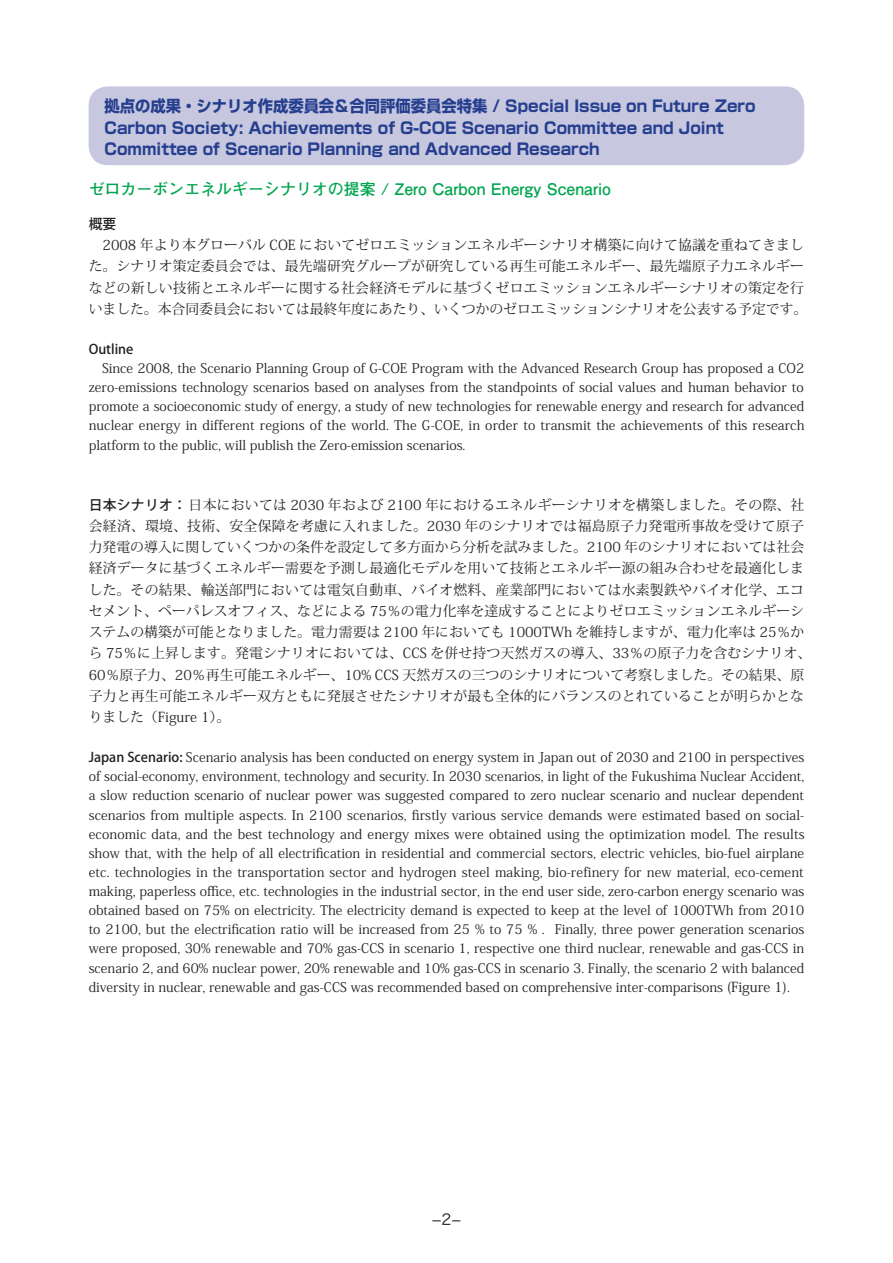
<style>
.page{position:relative;width:893px;height:1263px;background:#fff}
.page>*{position:absolute;margin:0;border:0;box-sizing:border-box;transform-origin:0 0}
.t1{font:700 15.9px/21.3px "Shin Go Pro";color:#253f8e;scale:.96 1}
.t2{font:700 15.9px "Futo Go B101 Pro";color:#00a54f}
.t3{font:15px "Hira Kaku Pro W3";color:#231f20}
.t4{font:13.8px/21.3px "Koz Min Pro";letter-spacing:.015em;color:#231f20}
.t5{font:500 13.8px "Koz Go Pro";color:#231f20}
.t6{font:13.35px/19.2px "Koz Min Pro";color:#231f20;text-align:justify}
.t7{font:500 13.35px "Koz Go Pro";color:#231f20}
.s1{font-family:"Koz Go Pro";font-weight:500}
.s2{font-size:13.8px}
</style>
<div class="page">
<div style="left:89px;top:86px;width:715px;height:79px;background:#c7c7e0;border-radius:19px"></div>
<p class="t1" style="left:105px;top:94px;width:680px">拠点の成果・シナリオ作成委員会＆合同評価委員会特集 / Special Issue on Future Zero<br>Carbon Society: Achievements of G-COE Scenario Committee and Joint<br>Committee of Scenario Planning and Advanced Research</p>
<p class="t2" style="left:89px;top:176px;width:524px">ゼロカーボンエネルギーシナリオの提案 / Zero Carbon Energy Scenario</p>
<p class="t5" style="left:89px;top:215px;width:29px">概要</p>
<p class="t4" style="left:89px;top:234px;width:720px">　2008 年より本グローバル COE においてゼロエミッションエネルギーシナリオ構築に向けて協議を重ねてきました。シナリオ策定委員会では、最先端研究グループが研究している再生可能エネルギー、最先端原子力エネルギーなどの新しい技術とエネルギーに関する社会経済モデルに基づくゼロエミッションエネルギーシナリオの策定を行いました。本合同委員会においては最終年度にあたり、いくつかのゼロエミッションシナリオを公表する予定です。</p>
<p class="t7" style="left:89px;top:340px;width:46px">Outline</p>
<p class="t6" style="left:89px;top:358px;width:717px">　Since 2008, the Scenario Planning Group of G-COE Program with the Advanced Research Group has proposed a CO2 zero-emissions technology scenarios based on analyses from the standpoints of social values and human behavior to promote a socioeconomic study of energy, a study of new technologies for renewable energy and research for advanced nuclear energy in different regions of the world. The G-COE, in order to transmit the achievements of this research platform to the public, will publish the Zero-emission scenarios.</p>
<p class="t4" style="left:89px;top:493px;width:724px"><span class="s1">日本シナリオ：</span> 日本においては 2030 年および 2100 年におけるエネルギーシナリオを構築しました。その際、社会経済、環境、技術、安全保障を考慮に入れました。2030 年のシナリオでは福島原子力発電所事故を受けて原子力発電の導入に関していくつかの条件を設定して多方面から分析を試みました。2100 年のシナリオにおいては社会経済データに基づくエネルギー需要を予測し最適化モデルを用いて技術とエネルギー源の組み合わせを最適化しました。その結果、輸送部門においては電気自動車、バイオ燃料、産業部門においては水素製鉄やバイオ化学、エコセメント、ペーパレスオフィス、などによる 75％の電力化率を達成することによりゼロエミッションエネルギーシステムの構築が可能となりました。電力需要は 2100 年においても 1000TWh を維持しますが、電力化率は 25％から 75％に上昇します。発電シナリオにおいては、CCS を併せ持つ天然ガスの導入、33％の原子力を含むシナリオ、60％原子力、20％再生可能エネルギー、10% CCS 天然ガスの三つのシナリオについて考察しました。その結果、原子力と再生可能エネルギー双方ともに発展させたシナリオが最も全体的にバランスのとれていることが明らかとなりました（Figure 1）。</p>
<p class="t6" style="left:89px;top:747px;width:717px"><span class="s1">Japan Scenario:</span> Scenario analysis has been conducted on energy system in Japan out of 2030 and 2100 in perspectives of social-economy, environment, technology and security. In 2030 scenarios, in light of the Fukushima Nuclear Accident, a slow reduction scenario of nuclear power was suggested compared to zero nuclear scenario and nuclear dependent scenarios from multiple aspects. In 2100 scenarios, firstly various service demands were estimated based on social&shy;economic data, and the best technology and energy mixes were obtained using the optimization model. The results show that, with the help of all electrification in residential and commercial sectors, electric vehicles, bio-fuel airplane etc. technologies in the transportation sector and hydrogen steel making, bio-refinery for new material, eco-cement making, paperless office, etc. technologies in the industrial sector, in the end user side, zero-carbon energy scenario was obtained based on 75% on electricity. The electricity demand is expected to keep at the level of 1000TWh from 2010 to 2100, but the electrification ratio will be increased from 25 % to 75 % . Finally, three power generation scenarios were proposed, 30% renewable and 70% gas-CCS in scenario 1, respective one third nuclear, renewable and gas-CCS in scenario 2, and 60% nuclear power, 20% renewable and 10% gas-CCS in scenario 3. Finally, the scenario 2 with balanced diversity in nuclear, renewable and gas-CCS was recommended based on comprehensive inter-comparisons (<span class="s2">Figure 1</span>).</p>
<p class="t3" style="left:432px;top:1206px;width:31px">−2−</p>
</div>
